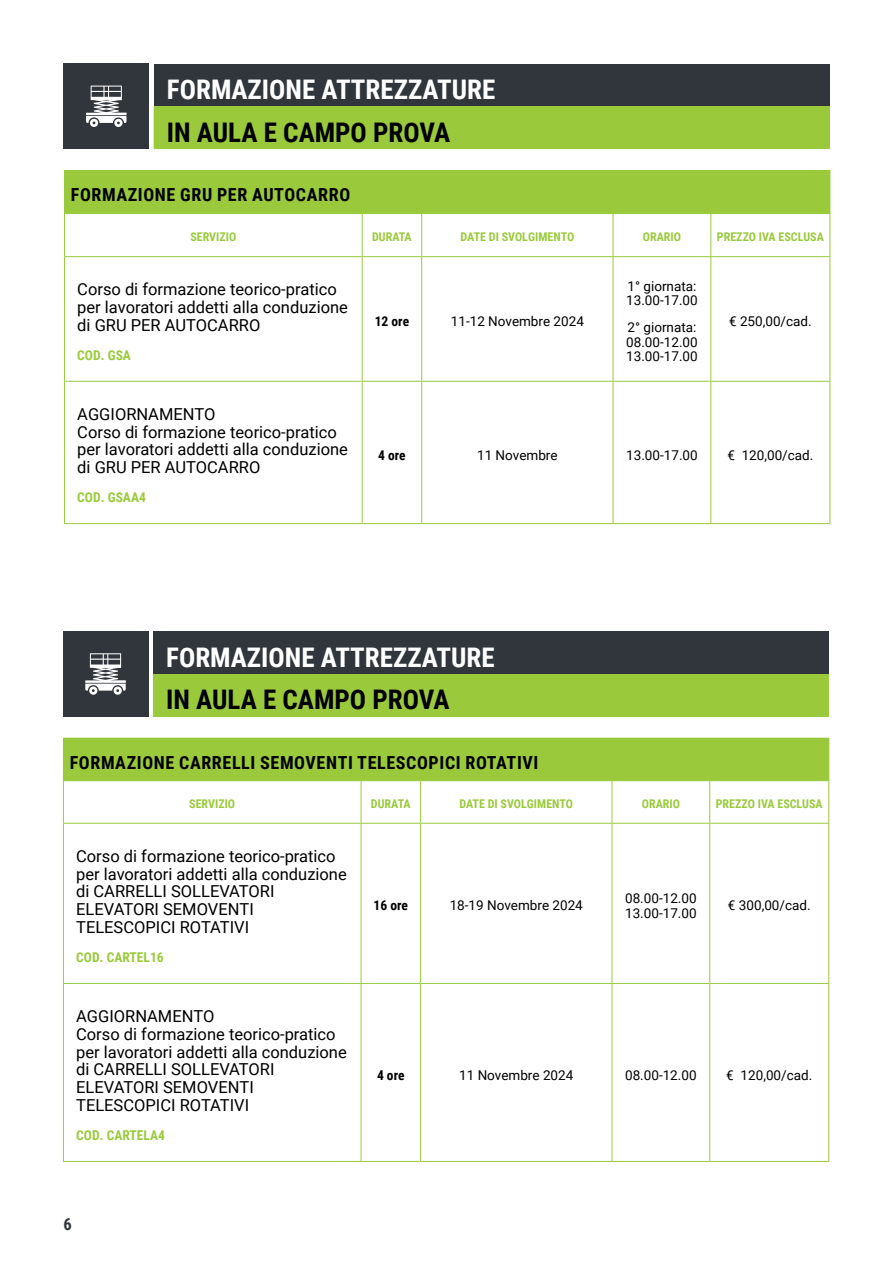
<style>
.page{position:relative;width:893px;height:1263px;background:#fff}
.page>*{position:absolute;margin:0;border:0;box-sizing:border-box;transform-origin:0 0}
.t1{font:700 27px "Roboto Condensed";color:#fff}
.t2{font:700 27px "Roboto Condensed";color:#000}
.t3{font:700 18px "Roboto Condensed";letter-spacing:.035em;color:#000}
.t4{font:16.5px/17.9px "Roboto";color:#000}
.t5{font:700 16.5px "Roboto Condensed";color:#30363c}
.t6{font:13.5px/14.5px "Roboto";color:#000}
.t7{font:700 13.5px "Roboto Condensed";color:#9aca3c}
.t8{font:700 13.5px "Roboto Condensed";color:#000}
.t9{font:700 12px "Roboto Condensed";color:#9aca3c}
</style>
<div class="page">
<div style="left:65px;top:170px;width:765px;height:44px;background:#9aca3c"></div>
<svg style="left:65px;top:214px;width:764px;height:42px"></svg>
<hr style="left:64px;top:170px;width:298px;height:1px;background:#9aca3c">
<hr style="left:64px;top:171px;width:1px;height:42px;background:#9aca3c">
<hr style="left:64px;top:257px;width:1px;height:124px;background:#9aca3c">
<hr style="left:362px;top:257px;width:1px;height:124px;background:#9aca3c">
<hr style="left:64px;top:382px;width:1px;height:141px;background:#9aca3c">
<hr style="left:362px;top:382px;width:1px;height:141px;background:#9aca3c">
<hr style="left:421px;top:257px;width:1px;height:124px;background:#9aca3c">
<hr style="left:613px;top:257px;width:1px;height:124px;background:#9aca3c">
<hr style="left:710px;top:257px;width:1px;height:124px;background:#9aca3c">
<hr style="left:421px;top:382px;width:1px;height:141px;background:#9aca3c">
<hr style="left:613px;top:382px;width:1px;height:141px;background:#9aca3c">
<hr style="left:710px;top:382px;width:1px;height:141px;background:#9aca3c">
<hr style="left:829px;top:257px;width:1px;height:124px;background:#9aca3c">
<hr style="left:829px;top:382px;width:1px;height:141px;background:#9aca3c">
<hr style="left:64px;top:381px;width:298px;height:1px;background:#9aca3c">
<hr style="left:362px;top:381px;width:60px;height:1px;background:#9aca3c">
<hr style="left:64px;top:523px;width:298px;height:1px;background:#9aca3c">
<hr style="left:362px;top:523px;width:60px;height:1px;background:#9aca3c">
<hr style="left:422px;top:381px;width:191px;height:1px;background:#9aca3c">
<hr style="left:613px;top:381px;width:98px;height:1px;background:#9aca3c">
<hr style="left:422px;top:523px;width:191px;height:1px;background:#9aca3c">
<hr style="left:613px;top:523px;width:98px;height:1px;background:#9aca3c">
<hr style="left:711px;top:381px;width:119px;height:1px;background:#9aca3c">
<hr style="left:711px;top:523px;width:119px;height:1px;background:#9aca3c">
<hr style="left:64px;top:213px;width:298px;height:1px;background:#9aca3c">
<hr style="left:64px;top:214px;width:1px;height:42px;background:#9aca3c">
<hr style="left:362px;top:214px;width:1px;height:42px;background:#9aca3c">
<hr style="left:421px;top:214px;width:1px;height:42px;background:#9aca3c">
<hr style="left:613px;top:214px;width:1px;height:42px;background:#9aca3c">
<hr style="left:710px;top:214px;width:1px;height:42px;background:#9aca3c">
<hr style="left:829px;top:214px;width:1px;height:42px;background:#9aca3c">
<hr style="left:64px;top:256px;width:298px;height:1px;background:#9aca3c">
<hr style="left:362px;top:256px;width:60px;height:1px;background:#9aca3c">
<hr style="left:422px;top:256px;width:191px;height:1px;background:#9aca3c">
<hr style="left:613px;top:256px;width:98px;height:1px;background:#9aca3c">
<hr style="left:711px;top:256px;width:119px;height:1px;background:#9aca3c">
<div style="left:154px;top:64px;width:676px;height:42px;background:#30363c"></div>
<div style="left:154px;top:106px;width:676px;height:43px;background:#9aca3c"></div>
<div style="left:64px;top:64px;width:85px;height:85px;background:#30363c"></div>
<svg style="left:86px;top:86px;width:41px;height:41px"></svg>
<div style="left:63px;top:738px;width:766px;height:43px;background:#9aca3c"></div>
<svg style="left:64px;top:781px;width:764px;height:42px"></svg>
<hr style="left:63px;top:824px;width:1px;height:159px;background:#9aca3c">
<hr style="left:361px;top:824px;width:1px;height:159px;background:#9aca3c">
<hr style="left:63px;top:984px;width:1px;height:177px;background:#9aca3c">
<hr style="left:361px;top:984px;width:1px;height:177px;background:#9aca3c">
<hr style="left:420px;top:824px;width:1px;height:159px;background:#9aca3c">
<hr style="left:612px;top:824px;width:1px;height:159px;background:#9aca3c">
<hr style="left:709px;top:824px;width:1px;height:159px;background:#9aca3c">
<hr style="left:420px;top:984px;width:1px;height:177px;background:#9aca3c">
<hr style="left:612px;top:984px;width:1px;height:177px;background:#9aca3c">
<hr style="left:709px;top:984px;width:1px;height:177px;background:#9aca3c">
<hr style="left:828px;top:824px;width:1px;height:159px;background:#9aca3c">
<hr style="left:828px;top:984px;width:1px;height:177px;background:#9aca3c">
<hr style="left:63px;top:1161px;width:298px;height:1px;background:#9aca3c">
<hr style="left:361px;top:1161px;width:60px;height:1px;background:#9aca3c">
<hr style="left:421px;top:1161px;width:191px;height:1px;background:#9aca3c">
<hr style="left:612px;top:1161px;width:98px;height:1px;background:#9aca3c">
<hr style="left:710px;top:1161px;width:119px;height:1px;background:#9aca3c">
<hr style="left:63px;top:781px;width:1px;height:42px;background:#9aca3c">
<hr style="left:361px;top:781px;width:1px;height:42px;background:#9aca3c">
<hr style="left:420px;top:781px;width:1px;height:42px;background:#9aca3c">
<hr style="left:612px;top:781px;width:1px;height:42px;background:#9aca3c">
<hr style="left:709px;top:781px;width:1px;height:42px;background:#9aca3c">
<hr style="left:828px;top:781px;width:1px;height:42px;background:#9aca3c">
<hr style="left:63px;top:823px;width:298px;height:1px;background:#9aca3c">
<hr style="left:361px;top:823px;width:60px;height:1px;background:#9aca3c">
<hr style="left:421px;top:823px;width:191px;height:1px;background:#9aca3c">
<hr style="left:612px;top:823px;width:98px;height:1px;background:#9aca3c">
<hr style="left:710px;top:823px;width:119px;height:1px;background:#9aca3c">
<hr style="left:63px;top:983px;width:298px;height:1px;background:#9aca3c">
<hr style="left:361px;top:983px;width:60px;height:1px;background:#9aca3c">
<hr style="left:421px;top:983px;width:191px;height:1px;background:#9aca3c">
<hr style="left:612px;top:983px;width:98px;height:1px;background:#9aca3c">
<hr style="left:710px;top:983px;width:119px;height:1px;background:#9aca3c">
<div style="left:153px;top:631px;width:676px;height:43px;background:#30363c"></div>
<div style="left:153px;top:674px;width:676px;height:42px;background:#9aca3c"></div>
<div style="left:63px;top:631px;width:85px;height:85px;background:#30363c"></div>
<svg style="left:85px;top:653px;width:41px;height:42px"></svg>
<h1 class="t1" style="left:167px;top:71px;width:330px">FORMAZIONE ATTREZZATURE</h1>
<h1 class="t2" style="left:167px;top:113px;width:285px">IN AULA E CAMPO PROVA</h1>
<p class="t3" style="left:71px;top:182px;width:281px">FORMAZIONE GRU PER AUTOCARRO</p>
<p class="t9" style="left:190px;top:229px;width:47px">SERVIZIO</p>
<p class="t9" style="left:372px;top:229px;width:41px">DURATA</p>
<p class="t9" style="left:460px;top:229px;width:115px">DATE DI SVOLGIMENTO</p>
<p class="t9" style="left:643px;top:229px;width:40px">ORARIO</p>
<p class="t9" style="left:717px;top:229px;width:108px">PREZZO IVA ESCLUSA</p>
<p class="t4" style="left:77px;top:280px;width:272px">Corso di formazione teorico-pratico per lavoratori addetti alla conduzione di GRU PER AUTOCARRO</p>
<p class="t7" style="left:77px;top:346px;width:55px">COD. GSA</p>
<p class="t4" style="left:77px;top:404px;width:272px">AGGIORNAMENTO<br>Corso di formazione teorico-pratico per lavoratori addetti alla conduzione di GRU PER AUTOCARRO</p>
<p class="t7" style="left:77px;top:488px;width:70px">COD. GSAA4</p>
<p class="t8" style="left:375px;top:312px;width:36px">12 ore</p>
<p class="t6" style="left:451px;top:313px;width:135px">11-12 Novembre 2024</p>
<p class="t6" style="left:626px;top:278px;width:73px">1° giornata:<br>13.00-17.00</p>
<p class="t6" style="left:626px;top:319px;width:73px;text-align:justify">2° giornata:<br>08.00-12.00<br>13.00-17.00</p>
<p class="t6" style="left:729px;top:313px;width:84px">€ 250,00/cad.</p>
<p class="t8" style="left:378px;top:445px;width:29px">4 ore</p>
<p class="t6" style="left:477px;top:447px;width:82px">11 Novembre</p>
<p class="t6" style="left:626px;top:447px;width:73px">13.00-17.00</p>
<p class="t6" style="left:727px;top:447px;width:87px">€ 120,00/cad.</p>
<h1 class="t1" style="left:166px;top:638px;width:330px">FORMAZIONE ATTREZZATURE</h1>
<h1 class="t2" style="left:166px;top:681px;width:285px">IN AULA E CAMPO PROVA</h1>
<p class="t3" style="left:70px;top:750px;width:470px">FORMAZIONE CARRELLI SEMOVENTI TELESCOPICI ROTATIVI</p>
<p class="t9" style="left:189px;top:795px;width:47px">SERVIZIO</p>
<p class="t9" style="left:371px;top:795px;width:41px">DURATA</p>
<p class="t9" style="left:459px;top:795px;width:115px">DATE DI SVOLGIMENTO</p>
<p class="t9" style="left:642px;top:795px;width:40px">ORARIO</p>
<p class="t9" style="left:716px;top:795px;width:108px">PREZZO IVA ESCLUSA</p>
<p class="t4" style="left:76px;top:846px;width:272px">Corso di formazione teorico-pratico per lavoratori addetti alla conduzione di CARRELLI SOLLEVATORI<br>ELEVATORI SEMOVENTI<br>TELESCOPICI ROTATIVI</p>
<p class="t7" style="left:76px;top:948px;width:89px">COD. CARTEL16</p>
<p class="t4" style="left:76px;top:1006px;width:272px">AGGIORNAMENTO<br>Corso di formazione teorico-pratico per lavoratori addetti alla conduzione di CARRELLI SOLLEVATORI<br>ELEVATORI SEMOVENTI<br>TELESCOPICI ROTATIVI</p>
<p class="t7" style="left:76px;top:1126px;width:90px">COD. CARTELA4</p>
<p class="t8" style="left:374px;top:896px;width:36px">16 ore</p>
<p class="t6" style="left:450px;top:898px;width:135px">18-19 Novembre 2024</p>
<p class="t6" style="left:625px;top:890px;width:73px">08.00-12.00<br>13.00-17.00</p>
<p class="t6" style="left:728px;top:898px;width:84px">€ 300,00/cad.</p>
<p class="t8" style="left:377px;top:1065px;width:29px">4 ore</p>
<p class="t6" style="left:459px;top:1067px;width:116px">11 Novembre 2024</p>
<p class="t6" style="left:625px;top:1067px;width:73px">08.00-12.00</p>
<p class="t6" style="left:726px;top:1067px;width:87px">€ 120,00/cad.</p>
<p class="t5" style="left:63px;top:1213px;width:10px">6</p>
</div>
